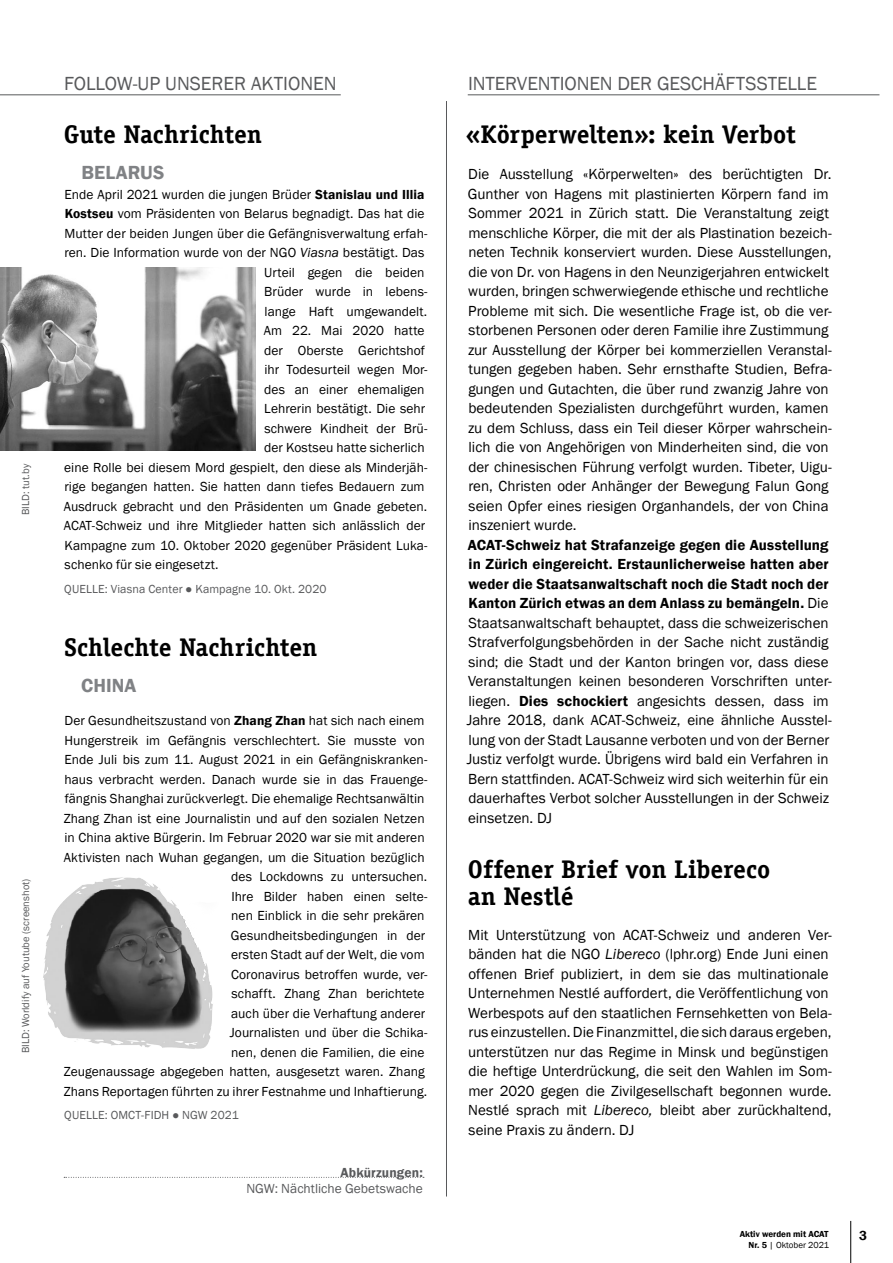
<style>
.page{position:relative;width:893px;height:1263px;background:#fff}
.page>*{position:absolute;margin:0;border:0;box-sizing:border-box;transform-origin:0 0}
.DE-news_Titel_ganz_k{font:700 25.5px/27px "Officina Serif LT";color:#000}
.ALLG-DE-Rubriken_rec{font:19.5px "Franklin Gothic";letter-spacing:-.005em;color:#58595b}
.ALLG-FR-Rubriken_rec{font:19.5px "Franklin Gothic";color:#58595b}
.ALLG-FR-Land_und_Nam{font:600 19.5px "Franklin Gothic";color:#808285}
.DE-news_Lauftext{font:15px/19.5px "Franklin Gothic";color:#000}
.DE-Lauftext{font:13.5px/19.5px "Franklin Gothic";letter-spacing:.005em;color:#000;text-align:right}
.ALLG-Abkürzungen_Lau{font:13.5px "Franklin Gothic";color:#58595b}
.ALLG-Abkürzungen_Tit{font:600 13.5px "Franklin Gothic";letter-spacing:.01em;color:#58595b}
.MS-Seitenzahlen{font:600 13.5px "Franklin Gothic";color:#000}
.DE-Quelle{font:12px "Franklin Gothic";letter-spacing:.01em;color:#58595b}
.ALLG-FR-Copyright{font:10.5px "Franklin Gothic";color:#58595b}
.t1{font:600 9px "Franklin Gothic";color:#000}
.t2{font:9px "Franklin Gothic";color:#000}
.s1{font-weight:600}
.s2{font-style:italic}
</style>
<div class="page">
<hr style="left:850px;top:1221px;width:1px;height:42px;background:#000">
<hr style="left:446px;top:101px;width:1px;height:1095px;background:#58595b">
<img style="left:43px;top:877px;width:170px;height:172px">
<img style="left:0;top:267px;width:255px;height:184px">
<svg style="left:64px;top:1177px;width:360px;height:1px"></svg>
<hr style="left:468px;top:94px;width:411px;height:1px;background:#58595b">
<hr style="left:0;top:94px;width:341px;height:1px;background:#58595b">
<p class="ALLG-FR-Copyright" style="left:19px;top:515px;width:52px;rotate:-90deg">BILD: tut.by</p>
<p class="ALLG-FR-Copyright" style="left:19px;top:1053px;width:176px;rotate:-90deg">BILD: Worldify auf Youtube (screenshot)</p>
<p class="ALLG-FR-Rubriken_rec" style="left:64px;top:72px;width:274px">FOLLOW-UP UNSERER AKTIONEN</p>
<p class="DE-news_Titel_ganz_k" style="left:64px;top:120px;width:199px">Gute Nachrichten</p>
<p class="ALLG-FR-Land_und_Nam" style="left:81px;top:160px;width:84px">BELARUS</p>
<p class="DE-Lauftext" style="left:64px;top:185px;width:362px">Ende April 2021 wurden die jungen Brüder <span class="s1">Stanislau und Illia</span></p>
<p class="DE-Lauftext" style="left:65px;top:204px;width:361px"><span class="s1">Kostseu</span> vom Präsidenten von Belarus begnadigt. Das hat die</p>
<p class="DE-Lauftext" style="left:64px;top:224px;width:365px">Mutter der beiden Jungen über die Gefängnisverwaltung erfah-</p>
<p class="DE-Lauftext" style="left:64px;top:243px;width:362px">ren. Die Information wurde von der NGO <span class="s2">Viasna</span> bestätigt. Das</p>
<p class="DE-Lauftext" style="left:264px;top:263px;width:162px">Urteil gegen die beiden</p>
<p class="DE-Lauftext" style="left:264px;top:282px;width:165px">Brüder wurde in lebens-</p>
<p class="DE-Lauftext" style="left:265px;top:302px;width:164px">lange Haft umgewandelt.</p>
<p class="DE-Lauftext" style="left:264px;top:321px;width:162px">Am 22. Mai 2020 hatte</p>
<p class="DE-Lauftext" style="left:264px;top:341px;width:162px">der Oberste Gerichtshof</p>
<p class="DE-Lauftext" style="left:264px;top:360px;width:165px">ihr Todesurteil wegen Mor-</p>
<p class="DE-Lauftext" style="left:264px;top:380px;width:162px">des an einer ehemaligen</p>
<p class="DE-Lauftext" style="left:264px;top:399px;width:162px">Lehrerin bestätigt. Die sehr</p>
<p class="DE-Lauftext" style="left:264px;top:419px;width:165px">schwere Kindheit der Brü-</p>
<p class="DE-Lauftext" style="left:264px;top:438px;width:162px">der Kostseu hatte sicherlich</p>
<p class="DE-Lauftext" style="left:64px;top:458px;width:365px">eine Rolle bei diesem Mord gespielt, den diese als Minderjäh-</p>
<p class="DE-Lauftext" style="left:64px;top:477px;width:362px">rige begangen hatten. Sie hatten dann tiefes Bedauern zum</p>
<p class="DE-Lauftext" style="left:64px;top:497px;width:365px">Ausdruck gebracht und den Präsidenten um Gnade gebeten.</p>
<p class="DE-Lauftext" style="left:64px;top:516px;width:363px">ACAT-Schweiz und ihre Mitglieder hatten sich anlässlich der</p>
<p class="DE-Lauftext" style="left:64px;top:536px;width:365px">Kampagne zum 10. Oktober 2020 gegenüber Präsident Luka-</p>
<p class="DE-Lauftext" style="left:65px;top:555px;width:156px">schenko für sie eingesetzt.</p>
<p class="DE-Quelle" style="left:64px;top:581px;width:264px">QUELLE: Viasna Center ● Kampagne 10. Okt. 2020</p>
<p class="DE-news_Titel_ganz_k" style="left:64px;top:633px;width:255px">Schlechte Nachrichten</p>
<p class="ALLG-FR-Land_und_Nam" style="left:81px;top:673px;width:57px">CHINA</p>
<p class="DE-Lauftext" style="left:64px;top:711px;width:365px">Der Gesundheitszustand von <span class="s1">Zhang Zhan</span> hat sich nach einem Hungerstreik im Gefängnis verschlechtert. Sie musste von Ende Juli bis zum 11. August 2021 in ein Gefängniskranken&shy;haus verbracht werden. Danach wurde sie in das Frauenge&shy;fängnis Shanghai zurückverlegt. Die ehemalige Rechtsanwältin Zhang Zhan ist eine Journalistin und auf den sozialen Netzen in China aktive Bürgerin. Im Februar 2020 war sie mit anderen Aktivisten nach Wuhan gegangen, um die Situation bezüglich des Lockdowns zu untersuchen.<br>Ihre Bilder haben einen selte-<br>nen Einblick in die sehr prekären<br>Gesundheitsbedingungen in der<br>ersten Stadt auf der Welt, die vom<br>Coronavirus betroffen wurde, ver-<br>schafft. Zhang Zhan berichtete<br>auch über die Verhaftung anderer<br>Journalisten und über die Schika-<br>nen, denen die Familien, die eine<br>Zeugenaussage abgegeben hatten, ausgesetzt waren. Zhang Zhans Reportagen führten zu ihrer Festnahme und Inhaftierung.</p>
<p class="DE-Quelle" style="left:64px;top:1108px;width:176px">QUELLE: OMCT-FIDH ● NGW 2021</p>
<p class="ALLG-Abkürzungen_Tit" style="left:340px;top:1164px;width:84px">Abkürzungen:</p>
<p class="ALLG-Abkürzungen_Lau" style="left:246px;top:1180px;width:178px">NGW: Nächtliche Gebetswache</p>
<p class="ALLG-DE-Rubriken_rec" style="left:468px;top:72px;width:350px">INTERVENTIONEN DER GESCHÄFTSSTELLE</p>
<p class="DE-news_Titel_ganz_k" style="left:465px;top:120px;width:332px">«Körperwelten»: kein Verbot</p>
<p class="DE-news_Lauftext" style="left:468px;top:165px;width:365px">Die Ausstellung «Körperwelten» des berüchtigten Dr.<br>Gunther von Hagens mit plastinierten Körpern fand im Sommer 2021 in Zürich statt. Die Veranstaltung zeigt menschliche Körper, die mit der als Plastination bezeich&shy;neten Technik konserviert wurden. Diese Ausstellungen, die von Dr. von Hagens in den Neunzigerjahren entwickelt wurden, bringen schwerwiegende ethische und rechtliche Probleme mit sich. Die wesentliche Frage ist, ob die ver&shy;storbenen Personen oder deren Familie ihre Zustimmung zur Ausstellung der Körper bei kommerziellen Veranstal&shy;tungen gegeben haben. Sehr ernsthafte Studien, Befra&shy;gungen und Gutachten, die über rund zwanzig Jahre von bedeutenden Spezialisten durchgeführt wurden, kamen zu dem Schluss, dass ein Teil dieser Körper wahrschein&shy;lich die von Angehörigen von Minderheiten sind, die von der chinesischen Führung verfolgt wurden. Tibeter, Uigu&shy;ren, Christen oder Anhänger der Bewegung Falun Gong seien Opfer eines riesigen Organhandels, der von China inszeniert wurde.</p>
<p class="DE-news_Lauftext" style="left:467px;top:535px;width:367px"><span class="s1">ACAT-Schweiz hat Strafanzeige gegen die Ausstellung in Zürich eingereicht. Erstaunlicherweise hatten aber weder die Staatsanwaltschaft noch die Stadt noch der Kanton Zürich etwas an dem Anlass zu bemängeln.</span> Die Staatsanwaltschaft behauptet, dass die schweizerischen Strafverfolgungsbehörden in der Sache nicht zuständig sind; die Stadt und der Kanton bringen vor, dass diese Veranstaltungen keinen besonderen Vorschriften unter&shy;liegen. <span class="s1">Dies schockiert</span> angesichts dessen, dass im Jahre 2018, dank ACAT-Schweiz, eine ähnliche Ausstel&shy;lung von der Stadt Lausanne verboten und von der Berner Justiz verfolgt wurde. Übrigens wird bald ein Verfahren in Bern stattfinden. ACAT-Schweiz wird sich weiterhin für ein dauerhaftes Verbot solcher Ausstellungen in der Schweiz einsetzen. DJ</p>
<p class="DE-news_Titel_ganz_k" style="left:468px;top:855px;width:304px">Offener Brief von Libereco an Nestlé</p>
<p class="DE-news_Lauftext" style="left:468px;top:925px;width:365px">Mit Unterstützung von ACAT-Schweiz und anderen Ver&shy;bänden hat die NGO <span class="s2">Libereco</span> (lphr.org) Ende Juni einen offenen Brief publiziert, in dem sie das multinationale Unternehmen Nestlé auffordert, die Veröffentlichung von Werbespots auf den staatlichen Fernsehketten von Bela&shy;rus einzustellen. Die Finanzmittel, die sich daraus ergeben, unterstützen nur das Regime in Minsk und begünstigen die heftige Unterdrückung, die seit den Wahlen im Som&shy;mer 2020 gegen die Zivilgesellschaft begonnen wurde.<br>Nestlé sprach mit <span class="s2">Libereco,</span> bleibt aber zurückhaltend, seine Praxis zu ändern. DJ</p>
<p class="t1" style="left:740px;top:1228px;width:90px">Aktiv werden mit ACAT</p>
<p class="MS-Seitenzahlen" style="left:859px;top:1227px;width:9px">3</p>
<p class="t2" style="left:748px;top:1239px;width:82px"><span class="s1">Nr. 5</span> | Oktober 2021</p>
</div>
